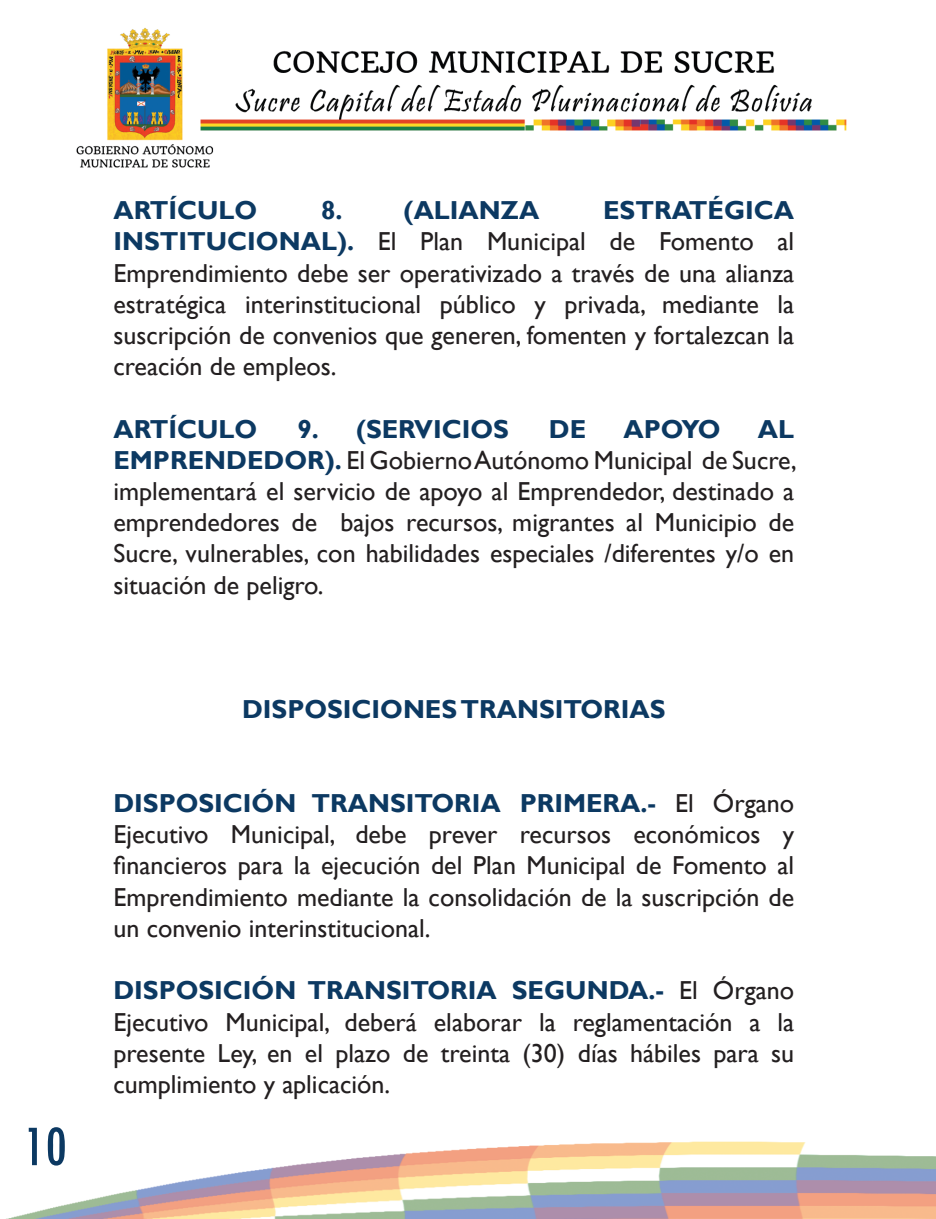
<style>
.page{position:relative;width:936px;height:1219px;background:#fff}
.page>*{position:absolute;margin:0;border:0;box-sizing:border-box;transform-origin:0 0}
.t1{font:condensed 60px "Tw Cen";color:#0c3962}
.t2{font:26px/31.2px "Gill Sans";color:#231f20;text-align:justify}
.t3{font:700 26px "Gill Sans";color:#0c3962}
.s1{font-weight:700;color:#0c3962}
</style>
<div class="page">
<img style="left:6px;top:28px;width:929px;height:1191px">
<h1 class="t1" style="left:23px;top:1110px;width:45px">10</h1>
<p class="t3" style="left:113px;top:195px;width:145px">ARTÍCULO</p>
<p class="t3" style="left:321px;top:195px;width:220px">8. (ALIANZA</p>
<p class="t2" style="left:113px;top:195px;width:682px;text-indent:489px"><span class="s1">ESTRATÉGICA INSTITUCIONAL).</span> El Plan Municipal de Fomento al Emprendimiento debe ser operativizado a través de una alianza estratégica interinstitucional público y privada, mediante la suscripción de convenios que generen, fomenten y fortalezcan la creación de empleos.</p>
<p class="t3" style="left:113px;top:413px;width:145px">ARTÍCULO</p>
<p class="t3" style="left:297px;top:413px;width:213px">9. (SERVICIOS</p>
<p class="t3" style="left:548px;top:413px;width:39px">DE</p>
<p class="t3" style="left:623px;top:413px;width:99px">APOYO</p>
<p class="t2" style="left:113px;top:414px;width:684px;text-indent:644px"><span class="s1">AL EMPRENDEDOR).</span> El Gobierno Autónomo Municipal de Sucre, implementará el servicio de apoyo al Emprendedor, destinado a emprendedores de bajos recursos, migrantes al Municipio de Sucre, vulnerables, con habilidades especiales /diferentes y/o en situación de peligro.</p>
<p class="t3" style="left:242px;top:694px;width:425px">DISPOSICIONES TRANSITORIAS</p>
<p class="t2" style="left:113px;top:788px;width:682px"><span class="s1">DISPOSICIÓN TRANSITORIA PRIMERA.-</span> El Órgano Ejecutivo Municipal, debe prever recursos económicos y financieros para la ejecución del Plan Municipal de Fomento al Emprendimiento mediante la consolidación de la suscripción de un convenio interinstitucional.</p>
<p class="t2" style="left:113px;top:975px;width:682px"><span class="s1">DISPOSICIÓN TRANSITORIA SEGUNDA.-</span> El Órgano Ejecutivo Municipal, deberá elaborar la reglamentación a la presente Ley, en el plazo de treinta (30) días hábiles para su cumplimiento y aplicación.</p>
</div>
